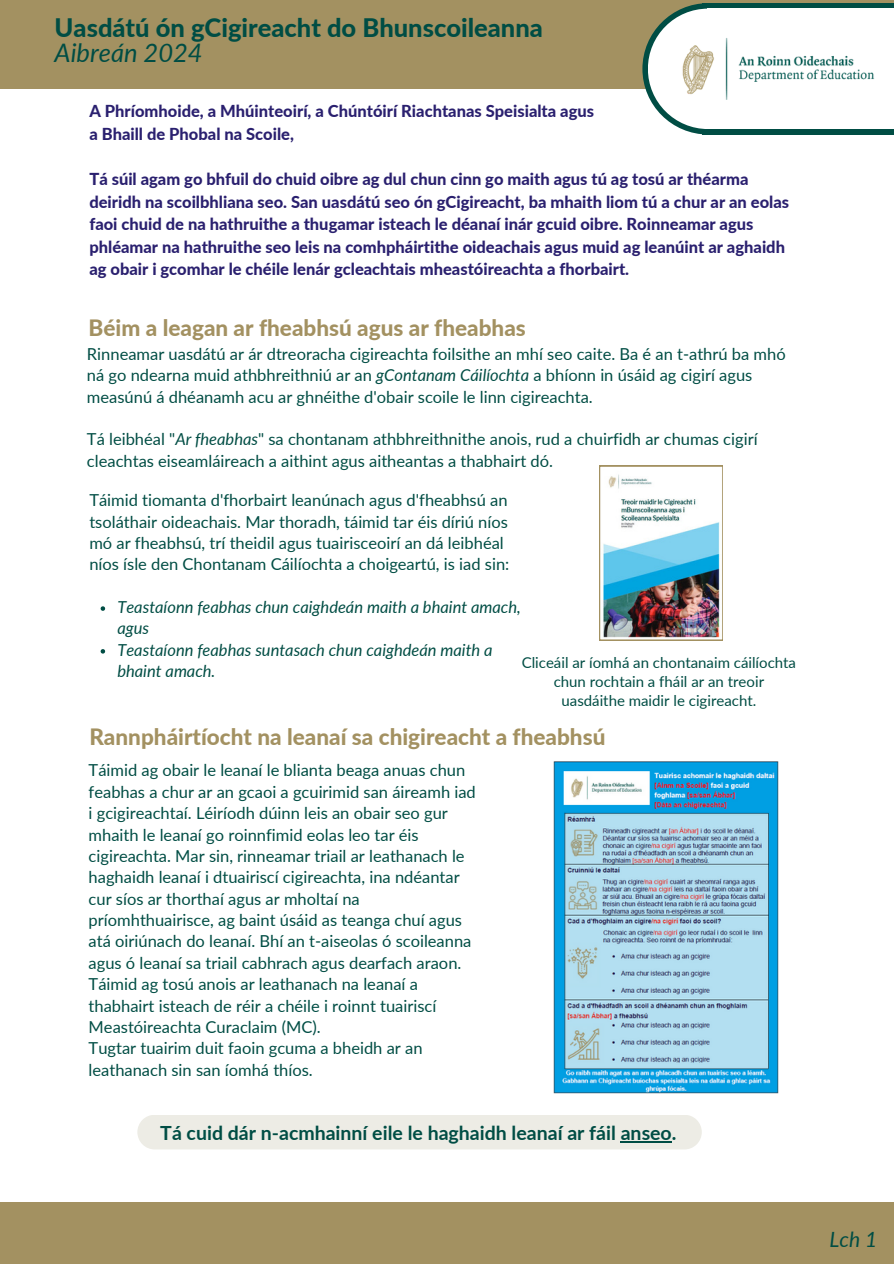
<style>
.page{position:relative;width:894px;height:1264px;background:#fff}
.page>*{position:absolute;margin:0;border:0;box-sizing:border-box;transform-origin:0 0}
.t1{font:800 25.5px/24.8px "Lato";color:#004d44}
.t2{font:800 22.5px "Lato";color:#a39161}
.t3{font:italic 21px "Lato";color:#004d44}
.t4{font:700 19.5px "Lato";color:#004d44}
.t5{font:16.5px/21.3px "Lato";color:#004d44}
.t6{font:800 16.5px/22.5px "Lato";color:#2a206f}
.t7{font:italic 16.5px/21.3px "Lato";color:#004d44}
.t8{font:15px/19.2px "Lato";color:#004d44;text-align:center}
.s1{font-weight:400;font-style:italic}
.s2{font-style:italic}
</style>
<div class="page">
<div style="left:0;top:0;width:893px;height:89px;background:#a39161"></div>
<svg style="left:642px;top:3px;width:131px;height:131px"></svg>
<div style="left:701px;top:3px;width:192px;height:131px;background:#004d44"></div>
<div style="left:707px;top:9px;width:186px;height:120px;background:#fff"></div>
<div style="left:0;top:1202px;width:893px;height:61px;background:#a39161"></div>
<div style="left:647px;top:9px;width:121px;height:120px;background:#fff;border-radius:50%"></div>
<img style="left:661px;top:23px;width:214px;height:91px">
<div style="left:137px;top:1115px;width:564px;height:34px;background:#edece5"></div>
<hr style="left:620px;top:1140px;width:51px;height:2px;background:#004d44">
<img style="left:599px;top:465px;width:123px;height:175px">
<img style="left:553px;top:761px;width:224px;height:332px">
<svg style="left:101px;top:606px;width:4px;height:5px"></svg>
<svg style="left:101px;top:649px;width:4px;height:4px"></svg>
<h1 class="t1" style="left:55px;top:15px;width:489px">Uasdátú ón gCigireacht do Bhunscoileanna<br><span class="s1">Aibreán 2024</span></h1>
<p class="t6" style="left:89px;top:100px;width:506px">A Phríomhoide, a Mhúinteoirí, a Chúntóirí Riachtanas Speisialta agus a Bhaill de Phobal na Scoile,</p>
<p class="t6" style="left:89px;top:167px;width:701px">Tá súil agam go bhfuil do chuid oibre ag dul chun cinn go maith agus tú ag tosú ar théarma deiridh na scoilbhliana seo. San uasdátú seo ón gCigireacht, ba mhaith liom tú a chur ar an eolas faoi chuid de na hathruithe a thugamar isteach le déanaí inár gcuid oibre. Roinneamar agus phléamar na hathruithe seo leis na comhpháirtithe oideachais agus muid ag leanúint ar aghaidh ag obair i gcomhar le chéile lenár gcleachtais mheastóireachta a fhorbairt.</p>
<p class="t2" style="left:89px;top:313px;width:438px">Béim a leagan ar fheabhsú agus ar fheabhas</p>
<h2 class="t5" style="left:87px;top:343px;width:700px">Rinneamar uasdátú ar ár dtreoracha cigireachta foilsithe an mhí seo caite. Ba é an t-athrú ba mhó ná go ndearna muid athbhreithniú ar an <span class="s2">gContanam Cáilíochta</span> a bhíonn in úsáid ag cigirí agus measúnú á dhéanamh acu ar ghnéithe d'obair scoile le linn cigireachta.</h2>
<p class="t5" style="left:87px;top:428px;width:672px">Tá leibhéal "<span class="s2">Ar fheabhas</span>" sa chontanam athbhreithnithe anois, rud a chuirfidh ar chumas cigirí cleachtas eiseamláireach a aithint agus aitheantas a thabhairt dó.</p>
<p class="t5" style="left:89px;top:489px;width:421px">Táimid tiomanta d'fhorbairt leanúnach agus d'fheabhsú an tsoláthair oideachais. Mar thoradh, táimid tar éis díriú níos mó ar fheabhsú, trí theidil agus tuairisceoirí an dá leibhéal níos ísle den Chontanam Cáilíochta a choigeartú, is iad sin:</p>
<h4 class="t7" style="left:117px;top:596px;width:405px">Teastaíonn feabhas chun caighdeán maith a bhaint amach, agus</h4>
<h3 class="t7" style="left:117px;top:638px;width:376px">Teastaíonn feabhas suntasach chun caighdeán maith a bhaint amach.</h3>
<p class="t8" style="left:521px;top:652px;width:276px">Cliceáil ar íomhá an chontanaim cáilíochta chun rochtain a fháil ar an treoir uasdáithe maidir le cigireacht.</p>
<p class="t2" style="left:89px;top:723px;width:517px">Rannpháirtíocht na leanaí sa chigireacht a fheabhsú</p>
<p class="t5" style="left:89px;top:759px;width:388px">Táimid ag obair le leanaí le blianta beaga anuas chun feabhas a chur ar an gcaoi a gcuirimid san áireamh iad i gcigireachtaí. Léiríodh dúinn leis an obair seo gur mhaith le leanaí go roinnfimid eolas leo tar éis cigireachta. Mar sin, rinneamar triail ar leathanach le haghaidh leanaí i dtuairiscí cigireachta, ina ndéantar cur síos ar thorthaí agus ar mholtaí na príomhthuairisce, ag baint úsáid as teanga chuí agus atá oiriúnach do leanaí. Bhí an t-aiseolas ó scoileanna agus ó leanaí sa triail cabhrach agus dearfach araon.<br>Táimid ag tosú anois ar leathanach na leanaí a thabhairt isteach de réir a chéile i roinnt tuairiscí Meastóireachta Curaclaim (MC).</p>
<p class="t5" style="left:89px;top:1037px;width:335px">Tugtar tuairim duit faoin gcuma a bheidh ar an leathanach sin san íomhá thíos.</p>
<h5 class="t4" style="left:160px;top:1120px;width:517px">Tá cuid dár n-acmhainní eile le haghaidh leanaí ar fáil anseo.</h5>
<p class="t3" style="left:829px;top:1225px;width:49px">Lch 1</p>
</div>
